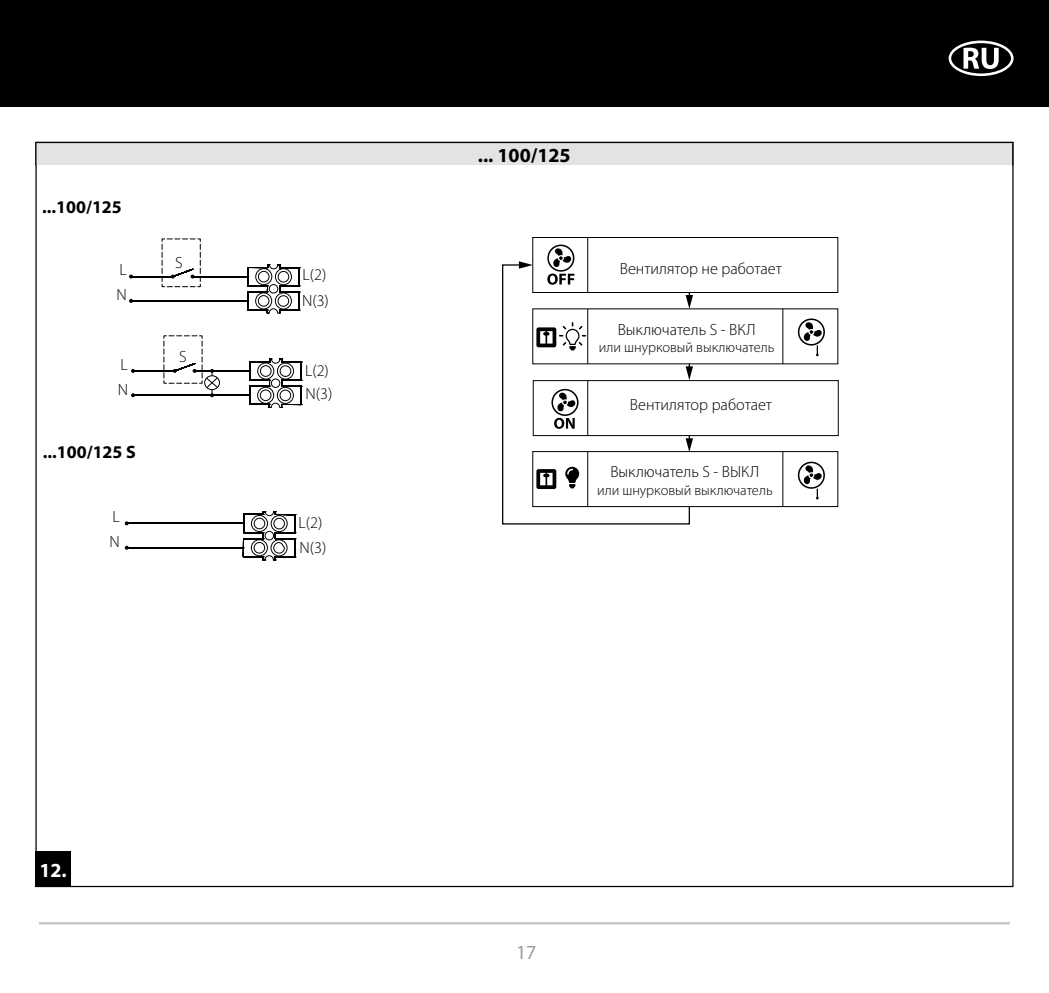
<style>
.page{position:relative;width:1049px;height:993px;background:#fff}
.page>*{position:absolute;margin:0;border:0;box-sizing:border-box;transform-origin:0 0}
.t1{font:700 20px "Myriad Pro";color:#000}
.t2{font:700 20px "Myriad Pro";color:#fff}
.t3{font:20px "Myriad Pro";color:#9d9d9c}
.t4{font:700 18px "Myriad Pro";color:#000}
.t5{font:300 16.25px/25px "Myriad Pro";color:#000}
.t6{font:300 14.5px "Myriad Pro";color:#000}
</style>
<div class="page">
<div style="left:0;top:0;width:1049px;height:106px;background:#000"></div>
<svg style="left:948px;top:41px;width:65px;height:35px"></svg>
<hr style="left:39px;top:921px;width:971px;height:3px;background:#c6c6c6">
<hr style="left:193px;top:276px;width:55px;height:1px;background:#000">
<hr style="left:131px;top:300px;width:117px;height:1px;background:#000">
<hr style="left:131px;top:276px;width:42px;height:1px;background:#000">
<svg style="left:129px;top:274px;width:4px;height:4px"></svg>
<svg style="left:247px;top:264px;width:53px;height:50px"></svg>
<div style="left:204px;top:375px;width:16px;height:15px;border:1px solid #000;border-radius:50%"></div>
<hr style="left:195px;top:370px;width:55px;height:1px;background:#000">
<hr style="left:133px;top:394px;width:117px;height:1px;background:#000">
<svg style="left:131px;top:393px;width:4px;height:4px"></svg>
<hr style="left:133px;top:370px;width:42px;height:1px;background:#000">
<svg style="left:249px;top:358px;width:53px;height:50px"></svg>
<hr style="left:188px;top:523px;width:56px;height:1px;background:#000">
<hr style="left:127px;top:547px;width:116px;height:1px;background:#000">
<svg style="left:125px;top:545px;width:4px;height:4px"></svg>
<hr style="left:127px;top:523px;width:61px;height:1px;background:#000">
<svg style="left:125px;top:521px;width:4px;height:4px"></svg>
<svg style="left:243px;top:511px;width:53px;height:49px"></svg>
<svg style="left:163px;top:335px;width:56px;height:62px"></svg>
<svg style="left:161px;top:238px;width:40px;height:49px"></svg>
<div style="left:532px;top:237px;width:306px;height:55px;border:1px solid #000"></div>
<div style="left:533px;top:380px;width:305px;height:55px;border:1px solid #000"></div>
<div style="left:532px;top:451px;width:306px;height:55px;border:1px solid #000"></div>
<svg style="left:690px;top:292px;width:3px;height:17px"></svg>
<svg style="left:690px;top:364px;width:3px;height:14px"></svg>
<svg style="left:690px;top:435px;width:3px;height:17px"></svg>
<svg style="left:502px;top:263px;width:188px;height:262px"></svg>
<svg style="left:519px;top:261px;width:14px;height:7px"></svg>
<svg style="left:547px;top:244px;width:27px;height:40px"></svg>
<svg style="left:551px;top:389px;width:27px;height:39px"></svg>
<svg style="left:536px;top:469px;width:20px;height:20px"></svg>
<svg style="left:565px;top:466px;width:14px;height:22px"></svg>
<svg style="left:536px;top:322px;width:50px;height:28px"></svg>
<svg style="left:798px;top:318px;width:27px;height:38px"></svg>
<svg style="left:798px;top:461px;width:27px;height:38px"></svg>
<hr style="left:782px;top:309px;width:1px;height:55px;background:#000">
<hr style="left:782px;top:451px;width:1px;height:55px;background:#000">
<hr style="left:587px;top:237px;width:1px;height:55px;background:#000">
<hr style="left:587px;top:309px;width:1px;height:55px;background:#000">
<hr style="left:587px;top:380px;width:1px;height:55px;background:#000">
<hr style="left:587px;top:451px;width:1px;height:55px;background:#000">
<div style="left:35px;top:851px;width:36px;height:35px;background:#000"></div>
<div style="left:36px;top:142px;width:977px;height:23px;background:#e3e3e3"></div>
<hr style="left:35px;top:142px;width:978px;height:1px;background:#000">
<svg style="left:1012px;top:143px;width:1px;height:22px"></svg>
<svg style="left:35px;top:143px;width:1px;height:22px"></svg>
<p class="t4" style="left:42px;top:195px;width:81px">...100/125</p>
<p class="t5" style="left:117px;top:257px;width:12px">L<br>N</p>
<p class="t5" style="left:118px;top:352px;width:12px">L<br>N</p>
<p class="t4" style="left:43px;top:440px;width:94px">...100/125 S</p>
<p class="t5" style="left:110px;top:504px;width:12px">L<br>N</p>
<p class="t5" style="left:175px;top:250px;width:9px">S</p>
<p class="t5" style="left:179px;top:344px;width:9px">S</p>
<p class="t5" style="left:302px;top:262px;width:28px;line-height:26.2px">L(2)<br>N(3)</p>
<p class="t5" style="left:305px;top:359px;width:29px;line-height:23.5px">L(2)<br>N(3)</p>
<p class="t5" style="left:298px;top:509px;width:29px">L(2)<br>N(3)</p>
<p class="t2" style="left:39px;top:856px;width:29px">12.</p>
<p class="t1" style="left:478px;top:142px;width:94px">... 100/125</p>
<p class="t5" style="left:620px;top:256px;width:164px">Вентилятор не работает</p>
<p class="t5" style="left:618px;top:317px;width:139px">Выключатель S - ВКЛ</p>
<p class="t6" style="left:599px;top:339px;width:177px">или шнурковый выключатель</p>
<p class="t5" style="left:630px;top:392px;width:144px">Вентилятор работает</p>
<p class="t5" style="left:610px;top:459px;width:150px">Выключатель S - ВЫКЛ</p>
<p class="t6" style="left:597px;top:482px;width:177px">или шнурковый выключатель</p>
<p class="t3" style="left:516px;top:939px;width:22px">17</p>
</div>
